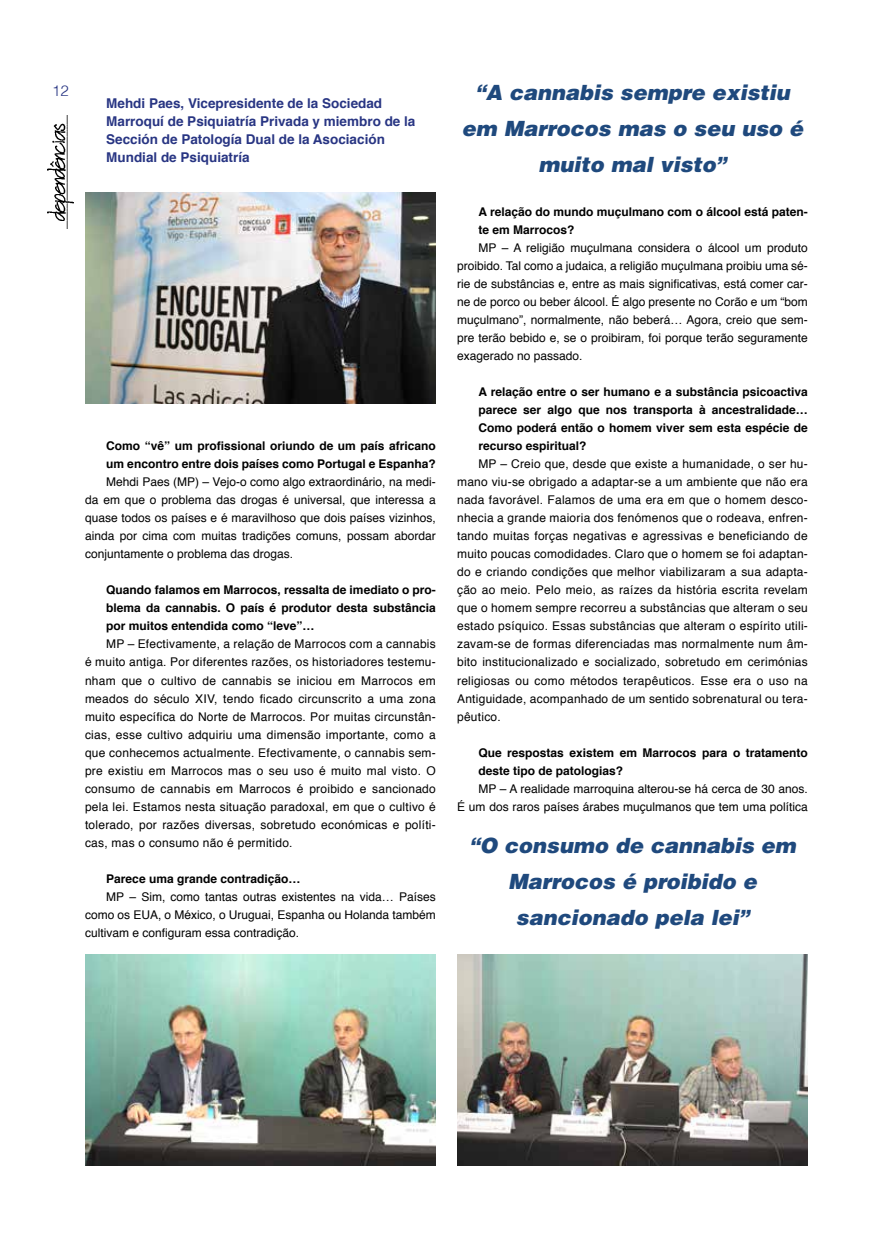
<style>
.page{position:relative;width:893px;height:1251px;background:#fff}
.page>*{position:absolute;margin:0;border:0;box-sizing:border-box;transform-origin:0 0}
.t1{font:italic 900 21px/36px "Helvetica LT Std";color:#1f497d;text-align:center}
.t2{font:300 15px "Helvetica";color:#283583}
.t3{font:700 13.5px/18px "Helvetica";color:#283583}
.t4{font:12px/18px "Helvetica";color:#000;text-align:justify}
.t5{font:700 12px/18px "Helvetica";color:#000}
</style>
<div class="page">
<img style="left:48px;top:115px;width:25px;height:113px">
<img style="left:85px;top:193px;width:351px;height:211px">
<img style="left:85px;top:954px;width:351px;height:211px">
<img style="left:457px;top:954px;width:351px;height:211px">
<p class="t2" style="left:52px;top:78px;width:18px">12</p>
<p class="t3" style="left:106px;top:94px;width:311px">Mehdi Paes, Vicepresidente de la Sociedad Marroquí de Psiquiatría Privada y miembro de la Sección de Patología Dual de la Asociación Mundial de Psiquiatría</p>
<p class="t5" style="left:106px;top:437px;width:331px">Como “vê” um profissional oriundo de um país africano um encontro entre dois países como Portugal e Espanha?</p>
<p class="t4" style="left:85px;top:473px;width:352px;text-indent:21px">Mehdi Paes (MP) – Vejo-o como algo extraordinário, na medi&shy;da em que o problema das drogas é universal, que interessa a quase todos os países e é maravilhoso que dois países vizinhos, ainda por cima com muitas tradições comuns, possam abordar conjuntamente o problema das drogas.</p>
<p class="t5" style="left:106px;top:581px;width:331px;text-align:justify">Quando falamos em Marrocos, ressalta de imediato o pro&shy;blema da cannabis. O país é produtor desta substância por muitos entendida como “leve”…</p>
<p class="t4" style="left:85px;top:635px;width:352px;text-indent:21px">MP – Efectivamente, a relação de Marrocos com a cannabis é muito antiga. Por diferentes razões, os historiadores testemu&shy;nham que o cultivo de cannabis se iniciou em Marrocos em meados do século XIV, tendo ficado circunscrito a uma zona muito específica do Norte de Marrocos. Por muitas circunstân&shy;cias, esse cultivo adquiriu uma dimensão importante, como a que conhecemos actualmente. Efectivamente, o cannabis sem&shy;pre existiu em Marrocos mas o seu uso é muito mal visto. O consumo de cannabis em Marrocos é proibido e sancionado pela lei. Estamos nesta situação paradoxal, em que o cultivo é tolerado, por razões diversas, sobretudo económicas e políti&shy;cas, mas o consumo não é permitido.</p>
<p class="t5" style="left:106px;top:869px;width:196px">Parece uma grande contradição…</p>
<p class="t4" style="left:85px;top:887px;width:352px;text-indent:21px">MP – Sim, como tantas outras existentes na vida… Países como os EUA, o México, o Uruguai, Espanha ou Holanda também cultivam e configuram essa contradição.</p>
<h1 class="t1" style="left:462px;top:74px;width:343px">“A cannabis sempre existiu em Marrocos mas o seu uso é muito mal visto”</h1>
<p class="t5" style="left:478px;top:203px;width:331px">A relação do mundo muçulmano com o álcool está paten&shy;te em Marrocos?</p>
<p class="t4" style="left:457px;top:239px;width:352px;text-indent:21px">MP – A religião muçulmana considera o álcool um produto proibido. Tal como a judaica, a religião muçulmana proibiu uma sé&shy;rie de substâncias e, entre as mais significativas, está comer car&shy;ne de porco ou beber álcool. É algo presente no Corão e um “bom muçulmano”, normalmente, não beberá… Agora, creio que sem&shy;pre terão bebido e, se o proibiram, foi porque terão seguramente exagerado no passado.</p>
<p class="t5" style="left:478px;top:383px;width:331px;text-align:justify">A relação entre o ser humano e a substância psicoactiva parece ser algo que nos transporta à ancestralidade… Como poderá então o homem viver sem esta espécie de recurso espiritual?</p>
<p class="t4" style="left:457px;top:455px;width:352px;text-indent:21px">MP – Creio que, desde que existe a humanidade, o ser hu&shy;mano viu-se obrigado a adaptar-se a um ambiente que não era nada favorável. Falamos de uma era em que o homem desco&shy;nhecia a grande maioria dos fenómenos que o rodeava, enfren&shy;tando muitas forças negativas e agressivas e beneficiando de muito poucas comodidades. Claro que o homem se foi adaptan&shy;do e criando condições que melhor viabilizaram a sua adapta&shy;ção ao meio. Pelo meio, as raízes da história escrita revelam que o homem sempre recorreu a substâncias que alteram o seu estado psíquico. Essas substâncias que alteram o espírito utili&shy;zavam-se de formas diferenciadas mas normalmente num âm&shy;bito institucionalizado e socializado, sobretudo em cerimónias religiosas ou como métodos terapêuticos. Esse era o uso na Antiguidade, acompanhado de um sentido sobrenatural ou tera&shy;pêutico.</p>
<p class="t5" style="left:478px;top:743px;width:331px">Que respostas existem em Marrocos para o tratamento deste tipo de patologias?</p>
<p class="t4" style="left:457px;top:779px;width:352px;text-align:right">MP – A realidade marroquina alterou-se há cerca de 30 anos.<br>É um dos raros países árabes muçulmanos que tem uma política</p>
<h1 class="t1" style="left:469px;top:827px;width:328px">“O consumo de cannabis em<br>Marrocos é proibido e sancionado pela lei”</h1>
</div>
